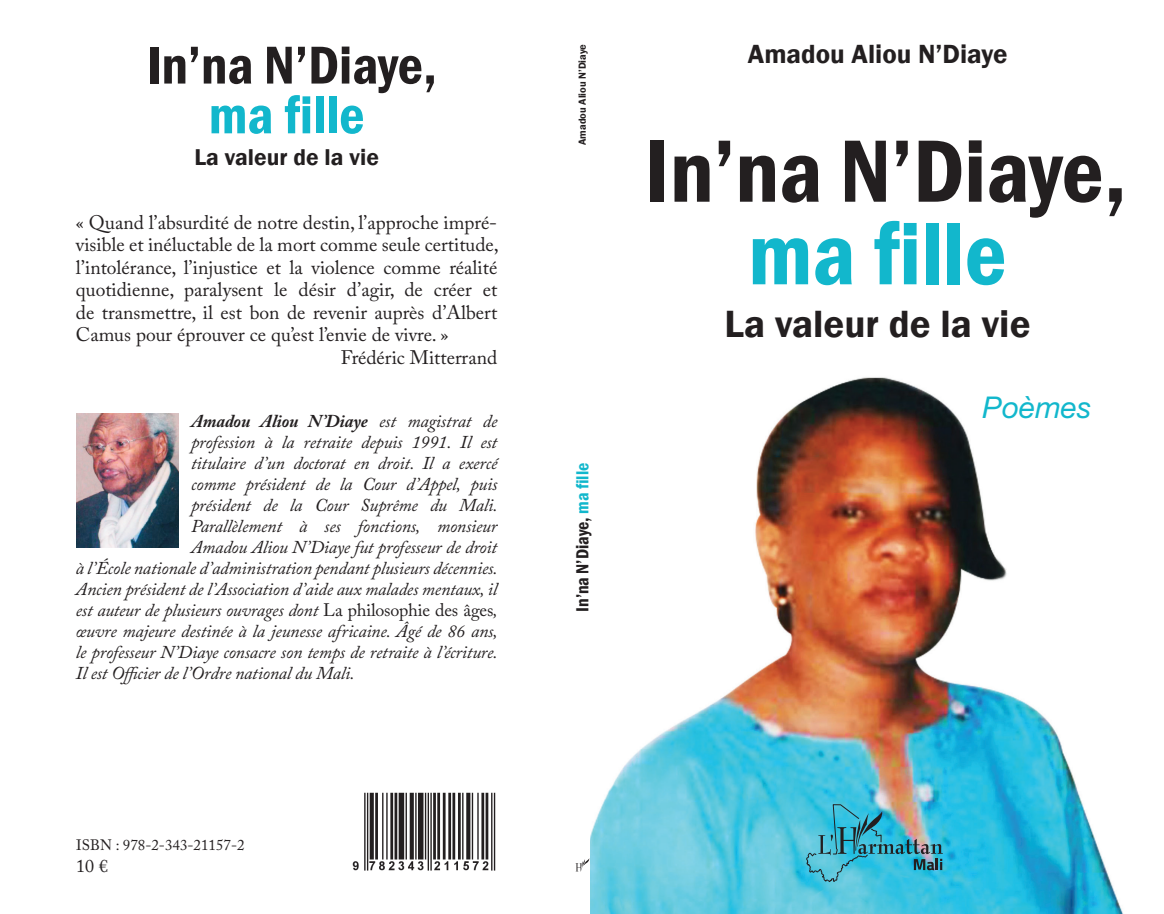
<style>
.page{position:relative;width:1164px;height:914px;background:#fff}
.page>*{position:absolute;margin:0;border:0;box-sizing:border-box;transform-origin:0 0}
.t1{font:600 condensed 91.5px "Franklin Gothic";color:#231f20}
.t2{font:600 condensed 91.5px "Franklin Gothic";color:#12b7cc}
.t3{font:600 condensed 55.2px "Franklin Gothic";color:#231f20}
.t4{font:600 condensed 55.2px "Franklin Gothic";color:#12b7cc}
.t5{font:600 39px "Franklin Gothic";color:#231f20}
.t6{font:italic 30px "Helvetica Neue LT Std";color:#12b7cc}
.t7{font:600 27px "Franklin Gothic";color:#231f20}
.t8{font:600 23.55px "Franklin Gothic";color:#231f20}
.t9{font:19.5px "Adobe Caslon Pro";color:#231f20}
.t10{font:italic 18px "Adobe Caslon Pro";letter-spacing:-.01em;color:#231f20}
.t11{font:italic 700 18px "Adobe Caslon Pro";letter-spacing:-.01em;color:#231f20}
.t12{font:600 condensed 18px "Franklin Gothic";color:#231f20}
.t13{font:18px "Adobe Caslon Pro";color:#231f20}
.t14{font:15px "Adobe Caslon Pro";color:#231f20}
.t15{font:600 10.5px "Franklin Gothic";color:#231f20}
.s1{font-weight:400}
.s2{font-style:normal}
.s3{color:#12b7cc}
</style>
<div class="page">
<img style="left:591px;top:377px;width:532px;height:537px">
<svg style="left:576px;top:858px;width:14px;height:13px"></svg>
<img style="left:352px;top:792px;width:144px;height:79px">
<img style="left:76px;top:413px;width:102px;height:134px">
<img style="left:802px;top:803px;width:141px;height:88px">
<h2 class="t3" style="left:146px;top:28px;width:292px">In’na N’Diaye,</h2>
<h2 class="t4" style="left:209px;top:78px;width:157px">ma fille</h2>
<h3 class="t8" style="left:194px;top:143px;width:186px">La valeur de la vie</h3>
<p class="t9" style="left:76px;top:210px;width:421px">« Quand l’absurdité de notre destin, l’approche impré-</p>
<p class="t9" style="left:76px;top:233px;width:424px">visible et inéluctable de la mort comme seule certitude,</p>
<p class="t9" style="left:76px;top:255px;width:423px">l’intolérance, l’injustice et la violence comme réalité</p>
<p class="t9" style="left:76px;top:278px;width:423px">quotidienne, paralysent le désir d’agir, de créer et</p>
<p class="t9" style="left:76px;top:300px;width:423px">de transmettre, il est bon de revenir auprès d’Albert</p>
<p class="t9" style="left:76px;top:323px;width:374px">Camus pour éprouver ce qu’est l’envie de vivre. »</p>
<p class="t9" style="left:341px;top:345px;width:158px">Frédéric Mitterrand</p>
<p class="t11" style="left:191px;top:410px;width:308px">Amadou Aliou N’Diaye <span class="s1">est magistrat de</span></p>
<p class="t10" style="left:191px;top:431px;width:308px">profession à la retraite depuis 1991. Il est</p>
<p class="t10" style="left:191px;top:452px;width:308px">titulaire d’un doctorat en droit. Il a exercé</p>
<p class="t10" style="left:191px;top:473px;width:308px">comme président de la Cour d’Appel, puis</p>
<p class="t10" style="left:191px;top:494px;width:308px">président de la Cour Suprême du Mali.</p>
<p class="t10" style="left:191px;top:515px;width:308px">Parallèlement à ses fonctions, monsieur</p>
<p class="t10" style="left:191px;top:536px;width:308px">Amadou Aliou N’Diaye fut professeur de droit</p>
<p class="t10" style="left:76px;top:557px;width:423px">à l’École nationale d’administration pendant plusieurs décennies.</p>
<p class="t10" style="left:76px;top:578px;width:423px">Ancien président de l’Association d’aide aux malades mentaux, il</p>
<p class="t10" style="left:76px;top:599px;width:423px">est auteur de plusieurs ouvrages dont <span class="s2">La philosophie des âges</span>,</p>
<p class="t10" style="left:76px;top:620px;width:423px">œuvre majeure destinée à la jeunesse africaine. Âgé de 86 ans,</p>
<p class="t10" style="left:76px;top:641px;width:423px">le professeur N’Diaye consacre son temps de retraite à l’écriture.</p>
<p class="t10" style="left:76px;top:662px;width:280px">Il est Officier de l’Ordre national du Mali.</p>
<p class="t14" style="left:76px;top:836px;width:170px">ISBN : 978-2-343-21157-2</p>
<p class="t13" style="left:76px;top:855px;width:33px">10 €</p>
<p class="t15" style="left:576px;top:145px;width:103px;rotate:-90deg">Amadou Aliou N’Diaye</p>
<p class="t12" style="left:570px;top:612px;width:151px;rotate:-90deg">In’na N’Diaye, <span class="s3">ma fille</span></p>
<h3 class="t7" style="left:748px;top:37px;width:261px">Amadou Aliou N’Diaye</h3>
<h1 class="t1" style="left:645px;top:110px;width:484px">In’na N’Diaye,</h1>
<h1 class="t2" style="left:748px;top:192px;width:260px">ma fille</h1>
<h3 class="t5" style="left:725px;top:300px;width:307px">La valeur de la vie</h3>
<h3 class="t6" style="left:983px;top:389px;width:110px">Poèmes</h3>
</div>
